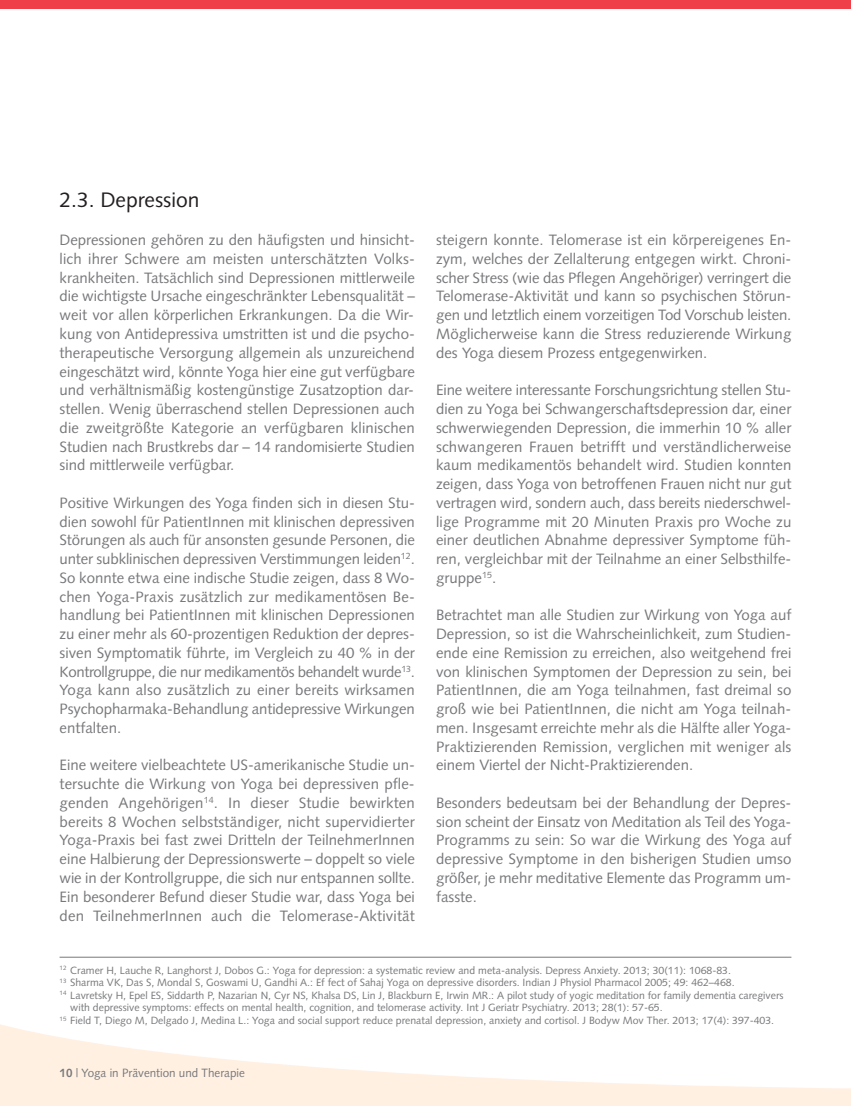
<style>
.page{position:relative;width:851px;height:1106px;background:#fff}
.page>*{position:absolute;margin:0;border:0;box-sizing:border-box;transform-origin:0 0}
.t1{font:21px "Syntax BDYOT";color:#231f20}
.t2{font:15px/18.8px "Syntax BDYOT";color:#77787b;text-align:justify}
.t3{font:12px "Syntax BDYOT";color:#77787b}
.t4{font:10.5px "Syntax BDYOT";color:#77787b}
.s1{font-weight:700}
</style>
<div class="page">
<svg style="left:0;top:1024px;width:850px;height:81px"></svg>
<div style="left:0;top:0;width:850px;height:9px;background:#ef404a"></div>
<hr style="left:60px;top:957px;width:731px;height:1px;background:#77787b">
<h1 class="t1" style="left:60px;top:191px;width:141px">2.3. Depression</h1>
<p class="t2" style="left:60px;top:232px;width:357px">Depressionen gehören zu den häufigsten und hinsicht&shy;lich ihrer Schwere am meisten unterschätzten Volks&shy;krankheiten. Tatsächlich sind Depressionen mittlerweile die wichtigste Ursache eingeschränkter Lebensqualität – weit vor allen körperlichen Erkrankungen. Da die Wir&shy;kung von Antidepressiva umstritten ist und die psycho&shy;therapeutische Versorgung allgemein als unzureichend eingeschätzt wird, könnte Yoga hier eine gut verfügbare und verhältnismäßig kostengünstige Zusatzoption dar&shy;stellen. Wenig überraschend stellen Depressionen auch die zweitgrößte Kategorie an verfügbaren klinischen Studien nach Brustkrebs dar – 14 randomisierte Studien sind mittlerweile verfügbar.</p>
<p class="t2" style="left:60px;top:494px;width:357px">Positive Wirkungen des Yoga finden sich in diesen Stu&shy;dien sowohl für PatientInnen mit klinischen depressiven Störungen als auch für ansonsten gesunde Personen, die unter subklinischen depressiven Verstimmungen leiden<sup>12</sup>.<br>So konnte etwa eine indische Studie zeigen, dass 8 Wo&shy;chen Yoga-Praxis zusätzlich zur medikamentösen Be&shy;handlung bei PatientInnen mit klinischen Depressionen zu einer mehr als 60-prozentigen Reduktion der depres&shy;siven Symptomatik führte, im Vergleich zu 40 % in der Kontrollgruppe, die nur medikamentös behandelt wurde<sup>13</sup>.<br>Yoga kann also zusätzlich zu einer bereits wirksamen Psychopharmaka-Behandlung antidepressive Wirkungen entfalten.</p>
<p class="t2" style="left:60px;top:757px;width:357px">Eine weitere vielbeachtete US-amerikanische Studie un&shy;tersuchte die Wirkung von Yoga bei depressiven pfle&shy;genden Angehörigen<sup>14</sup>. In dieser Studie bewirkten bereits 8 Wochen selbstständiger, nicht supervidierter Yoga-Praxis bei fast zwei Dritteln der TeilnehmerInnen eine Halbierung der Depressionswerte – doppelt so viele wie in der Kontrollgruppe, die sich nur entspannen sollte.<br>Ein besonderer Befund dieser Studie war, dass Yoga bei den TeilnehmerInnen auch die Telomerase-Aktivität</p>
<p class="t2" style="left:436px;top:232px;width:357px">steigern konnte. Telomerase ist ein körpereigenes En - zym, welches der Zellalterung entgegen wirkt. Chroni&shy;scher Stress (wie das Pflegen Angehöriger) verringert die Telomerase-Aktivität und kann so psychischen Störun&shy;gen und letztlich einem vorzeitigen Tod Vorschub leisten.<br>Möglicherweise kann die Stress reduzierende Wirkung des Yoga diesem Prozess entgegenwirken.</p>
<p class="t2" style="left:436px;top:382px;width:357px">Eine weitere interessante Forschungsrichtung stellen Stu&shy;dien zu Yoga bei Schwangerschaftsdepression dar, einer schwerwiegenden Depression, die immerhin 10 % aller schwangeren Frauen betrifft und verständlicherweise kaum medikamentös behandelt wird. Studien konnten zeigen, dass Yoga von betroffenen Frauen nicht nur gut vertragen wird, sondern auch, dass bereits niederschwel&shy;lige Programme mit 20 Minuten Praxis pro Woche zu einer deutlichen Abnahme depressiver Symptome füh&shy;ren, vergleichbar mit der Teilnahme an einer Selbsthilfe&shy;gruppe<sup>15</sup>.</p>
<p class="t2" style="left:436px;top:607px;width:357px">Betrachtet man alle Studien zur Wirkung von Yoga auf Depression, so ist die Wahrscheinlichkeit, zum Studien&shy;ende eine Remission zu erreichen, also weitgehend frei von klinischen Symptomen der Depression zu sein, bei PatientInnen, die am Yoga teilnahmen, fast dreimal so groß wie bei PatientInnen, die nicht am Yoga teilnah&shy;men. Insgesamt erreichte mehr als die Hälfte aller Yoga-Praktizierenden Remission, verglichen mit weniger als einem Viertel der Nicht-Praktizierenden.</p>
<p class="t2" style="left:436px;top:794px;width:357px">Besonders bedeutsam bei der Behandlung der Depres&shy;sion scheint der Einsatz von Meditation als Teil des Yoga-Programms zu sein: So war die Wirkung des Yoga auf depressive Symptome in den bisherigen Studien umso größer, je mehr meditative Elemente das Programm um&shy;fasste.</p>
<p class="t4" style="left:60px;top:965px;width:673px"><sup>12</sup> Cramer H, Lauche R, Langhorst J, Dobos G.: Yoga for depression: a systematic review and meta-analysis. Depress Anxiety. 2013; 30(11): 1068-83.</p>
<p class="t4" style="left:60px;top:978px;width:676px"><sup>13</sup> Sharma VK, Das S, Mondal S, Goswami U, Gandhi A.: Ef fect of Sahaj Yoga on depressive disorders. Indian J Physiol Pharmacol 2005; 49: 462–468.</p>
<p class="t4" style="left:60px;top:991px;width:725px"><sup>14</sup> Lavretsky H, Epel ES, Siddarth P, Nazarian N, Cyr NS, Khalsa DS, Lin J, Blackburn E, Irwin MR.: A pilot study of yogic meditation for family dementia caregivers</p>
<p class="t4" style="left:70px;top:1003px;width:594px">with depressive symptoms: effects on mental health, cognition, and telomerase activity. Int J Geriatr Psychiatry. 2013; 28(1): 57-65.</p>
<p class="t4" style="left:60px;top:1016px;width:716px"><sup>15</sup> Field T, Diego M, Delgado J, Medina L.: Yoga and social support reduce prenatal depression, anxiety and cortisol. J Bodyw Mov Ther. 2013; 17(4): 397-403.</p>
<p class="t3" style="left:60px;top:1067px;width:187px"><span class="s1">10</span> | Yoga in Prävention und Therapie</p>
</div>
